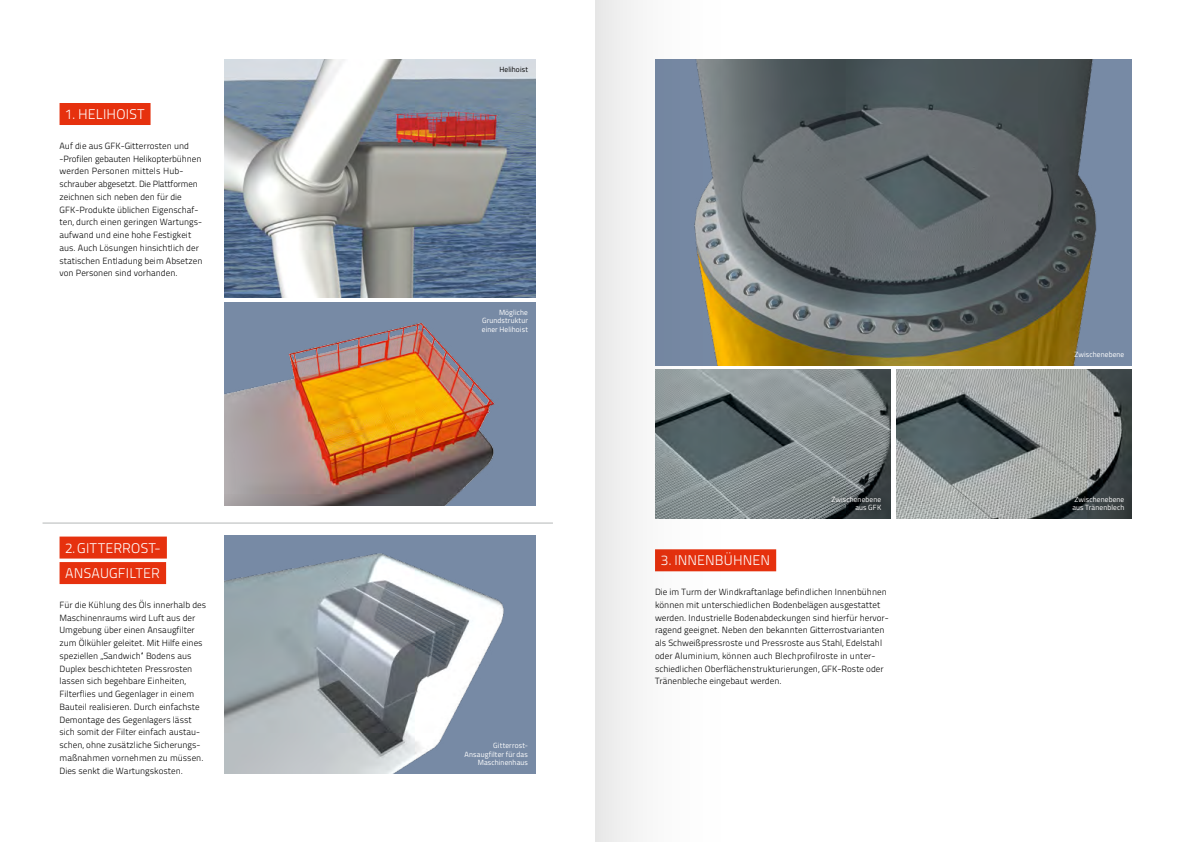
<style>
.page{position:relative;width:1191px;height:842px;background:#fff}
.page>*{position:absolute;margin:0;border:0;box-sizing:border-box;transform-origin:0 0}
.t1{font:300 14px/25.5px "Titillium Text 22 L";letter-spacing:.01em;color:#fff}
.t2{font:300 9px/12.8px "Titillium Text 22 L";color:#000}
.t3{font:7.5px/8.5px "Titillium Web";letter-spacing:.02em;color:#fff;text-align:right}
.t4{font:7.5px "Titillium Web";letter-spacing:.015em;color:#000}
</style>
<div class="page">
<div style="left:60px;top:103px;width:91px;height:22px;background:#e6310e"></div>
<img style="left:224px;top:60px;width:312px;height:238px">
<div style="left:224px;top:302px;width:312px;height:203px;background:#778aa5"></div>
<img style="left:224px;top:323px;width:271px;height:182px">
<hr style="left:43px;top:523px;width:510px;height:1px;background:#b5b7b7">
<div style="left:224px;top:536px;width:312px;height:238px;background:#778aa5"></div>
<img style="left:224px;top:553px;width:280px;height:221px">
<div style="left:60px;top:537px;width:107px;height:22px;background:#e6310e"></div>
<div style="left:60px;top:562px;width:106px;height:22px;background:#e6310e"></div>
<img style="left:828px;top:59px;width:303px;height:306px">
<img style="left:828px;top:370px;width:62px;height:117px">
<img style="left:896px;top:370px;width:235px;height:148px">
<svg style="left:828px;top:487px;width:62px;height:32px;background:#3f4648"></svg>
<svg style="left:595px;top:0;width:233px;height:842px"></svg>
<h1 class="t1" style="left:65px;top:101px;width:81px">1. HELIHOIST</h1>
<p class="t2" style="left:60px;top:139px;width:144px">Auf die aus GFK-Gitterrosten und -Profilen gebauten Helikopterbühnen werden Personen mittels Hub&shy;schrauber abgesetzt. Die Plattformen zeichnen sich neben den für die GFK-Produkte üblichen Eigenschaf&shy;ten, durch einen geringen Wartungs&shy;aufwand und eine hohe Festigkeit aus. Auch Lösungen hinsichtlich der statischen Entladung beim Absetzen von Personen sind vorhanden.</p>
<h1 class="t1" style="left:65px;top:534px;width:97px">2.GITTERROST-<br>ANSAUGFILTER</h1>
<p class="t2" style="left:60px;top:598px;width:148px">Für die Kühlung des Öls innerhalb des Maschinenraums wird Luft aus der Umgebung über einen Ansaugfilter zum Ölkühler geleitet. Mit Hilfe eines speziellen „Sandwich“ Bodens aus Duplex beschichteten Pressrosten lassen sich begehbare Einheiten, Filterflies und Gegenlager in einem Bauteil realisieren. Durch einfachste Demontage des Gegenlagers lässt sich somit der Filter einfach austau&shy;schen, ohne zusätzliche Sicherungs&shy;maßnahmen vornehmen zu müssen.<br>Dies senkt die Wartungskosten.</p>
<p class="t4" style="left:499px;top:64px;width:30px">Helihoist</p>
<p class="t3" style="left:482px;top:307px;width:48px;text-align:justify;text-indent:17px">Mögliche Grundstruktur einer Helihoist</p>
<p class="t3" style="left:464px;top:741px;width:65px">Gitterrost-<br>Ansaugfilter für das<br>Maschinenhaus</p>
<p class="t3" style="left:831px;top:494px;width:51px">Zwischenebene aus GFK</p>
<h1 class="t1" style="left:661px;top:547px;width:111px">3. INNENBÜHNEN</h1>
<p class="t2" style="left:655px;top:585px;width:235px">Die im Turm der Windkraftanlage befindlichen Innenbühnen können mit unterschiedlichen Bodenbelägen ausgestattet werden. Industrielle Bodenabdeckungen sind hierfür hervor&shy;ragend geeignet. Neben den bekannten Gitterrostvarianten als Schweißpressroste und Pressroste aus Stahl, Edelstahl oder Aluminium, können auch Blechprofilroste in unter&shy;schiedlichen Oberflächenstrukturierungen, GFK-Roste oder Tränenbleche eingebaut werden.</p>
<p class="t3" style="left:1074px;top:350px;width:51px">Zwischenebene</p>
<p class="t3" style="left:1072px;top:494px;width:53px;text-align:left">Zwischenebene aus Tränenblech</p>
</div>
